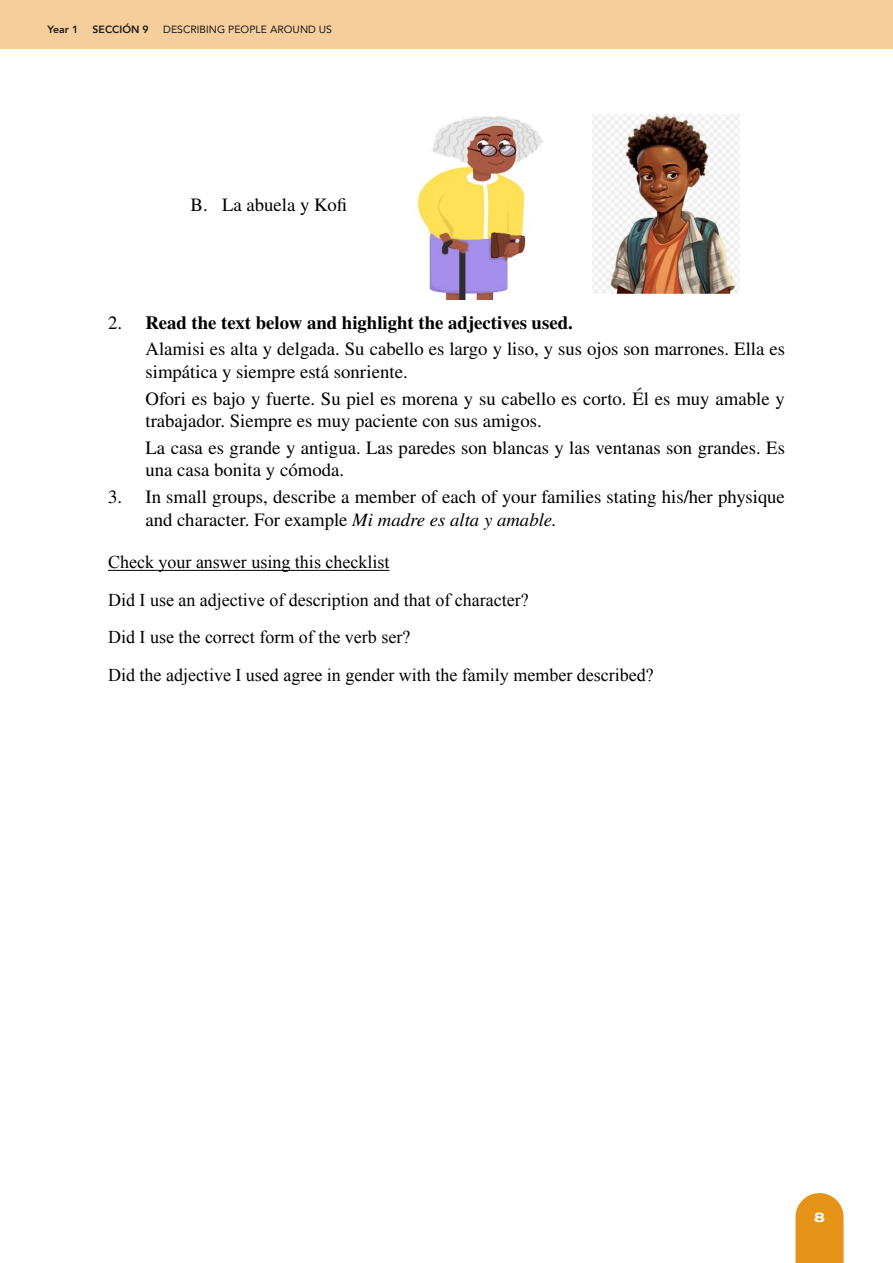
<style>
.page{position:relative;width:893px;height:1263px;background:#fff}
.page>*{position:absolute;margin:0;border:0;box-sizing:border-box;transform-origin:0 0}
.t1{font:18.75px/26.7px "STIX General";color:#000}
.t2{font:18px/37.5px "Times New Roman";color:#000}
.t3{font:800 13.5px "Archivo Expanded";color:#fff}
.t4{font:10.5px "Avenir";color:#1a1a1a}
.t5{font:800 10.5px "Avenir";color:#1a1a1a}
.s1{font-weight:700}
.s2{font-style:italic}
</style>
<div class="page">
<div style="left:0;top:0;width:893px;height:49px;background:#f5ce9b"></div>
<svg style="left:795px;top:1193px;width:49px;height:70px;background:#e89d2e"></svg>
<hr style="left:108px;top:570px;width:281px;height:1px;background:#000">
<img style="left:417px;top:116px;width:126px;height:183px">
<img style="left:593px;top:114px;width:147px;height:179px">
<p class="t5" style="left:48px;top:21px;width:32px">Year 1</p>
<p class="t5" style="left:93px;top:21px;width:58px">SECCIÓN 9</p>
<p class="t4" style="left:163px;top:21px;width:170px">DESCRIBING PEOPLE AROUND US</p>
<p class="t1" style="left:191px;top:192px;width:158px">B. La abuela y Kofi</p>
<p class="t1" style="left:146px;top:310px;width:641px;text-indent:-38px">2. <span class="s1">Read the text below and highlight the adjectives used.<br></span>Alamisi es alta y delgada. Su cabello es largo y liso, y sus ojos son marrones. Ella es</p>
<p class="t1" style="left:146px;top:359px;width:641px">simpática y siempre está sonriente.<br>Ofori es bajo y fuerte. Su piel es morena y su cabello es corto. Él es muy amable y</p>
<p class="t1" style="left:146px;top:408px;width:641px">trabajador. Siempre es muy paciente con sus amigos.<br>La casa es grande y antigua. Las paredes son blancas y las ventanas son grandes. Es</p>
<p class="t1" style="left:146px;top:458px;width:200px">una casa bonita y cómoda.</p>
<p class="t1" style="left:146px;top:486px;width:641px;line-height:22.5px;text-indent:-38px">3. In small groups, describe a member of each of your families stating his/her physique and character. For example <span class="s2">Mi madre es alta y amable.</span></p>
<p class="t2" style="left:108px;top:543px;width:547px">Check your answer using this checklist<br>Did I use an adjective of description and that of character?<br>Did I use the correct form of the verb ser?<br>Did the adjective I used agree in gender with the family member described?</p>
<p class="t3" style="left:814px;top:1207px;width:12px">8</p>
</div>
